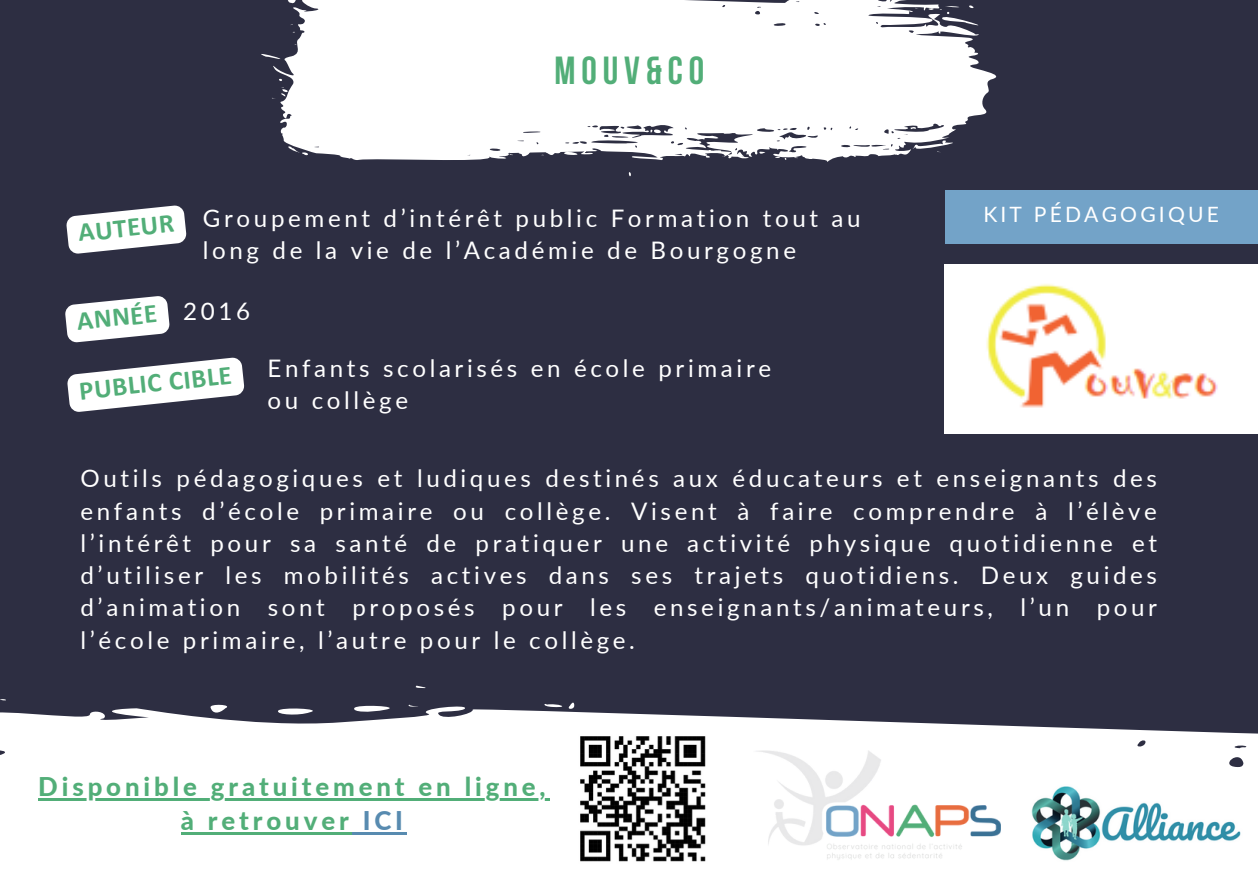
<style>
.page{position:relative;width:1258px;height:894px;background:#fff}
.page>*{position:absolute;margin:0;border:0;box-sizing:border-box;transform-origin:0 0}
.t1{font:700 39px "Bebas Neue";letter-spacing:.15em;color:#52ae78}
.t2{font:700 27px "Calibri";color:#52ae78}
.t3{font:800 25.8px/34.5px "Lato";letter-spacing:.15em;color:#52ae78;text-align:center}
.t4{font:24px/32.1px "Lato";letter-spacing:.15em;color:#fff}
.t5{font:21px "Lato";letter-spacing:.15em;color:#fff}
.s1{color:#588bb0}
</style>
<div class="page">
<div style="left:0;top:0;width:1258px;height:893px;background:#2d2e42"></div>
<svg style="left:0;top:685px;width:1258px;height:208px;fill:#fff"></svg>
<svg style="left:261px;top:0;width:736px;height:177px;fill:#fff"></svg>
<hr style="left:38px;top:797px;width:511px;height:3px;background:#52ae78">
<hr style="left:181px;top:832px;width:172px;height:2px;background:#52ae78">
<svg style="left:353px;top:832px;width:10px;height:2px"></svg>
<hr style="left:363px;top:832px;width:44px;height:2px;background:#588bb0">
<div style="left:945px;top:190px;width:312px;height:54px;background:#73a3c8"></div>
<img style="left:945px;top:265px;width:313px;height:168px">
<img style="left:574px;top:730px;width:135px;height:135px">
<svg style="left:66px;top:205px;width:121px;height:49px"></svg>
<svg style="left:65px;top:296px;width:105px;height:47px"></svg>
<svg style="left:67px;top:357px;width:178px;height:55px"></svg>
<img style="left:753px;top:750px;width:248px;height:113px">
<img style="left:1017px;top:773px;width:234px;height:101px">
<h4 class="t1" style="left:555px;top:55px;width:151px">MOUV&amp;CO</h4>
<h2 class="t2" style="left:77px;top:221px;width:98px;rotate:-6deg">AUTEUR</h2>
<p class="t4" style="left:203px;top:201px;width:659px">Groupement d’intérêt public Formation tout au long de la vie de l’Académie de Bourgogne</p>
<p class="t2" style="left:76px;top:310px;width:82px;rotate:-6deg">ANNÉE</p>
<p class="t2" style="left:78px;top:379px;width:155px;rotate:-6deg">PUBLIC CIBLE</p>
<h4 class="t4" style="left:267px;top:351px;width:505px">Enfants scolarisés en école primaire ou collège</h4>
<p class="t4" style="left:183px;top:294px;width:68px">2016</p>
<h2 class="t5" style="left:983px;top:201px;width:237px">KIT PÉDAGOGIQUE</h2>
<p class="t4" style="left:80px;top:462px;width:1078px;text-align:justify">Outils pédagogiques et ludiques destinés aux éducateurs et enseignants des enfants d’école primaire ou collège. Visent à faire comprendre à l’élève l’intérêt pour sa santé de pratiquer une activité physique quotidienne et d’utiliser les mobilités actives dans ses trajets quotidiens. Deux guides d’animation sont proposés pour les enseignants/animateurs, l’un pour l’école primaire, l’autre pour le collège.</p>
<h1 class="t3" style="left:38px;top:768px;width:509px">Disponible gratuitement en ligne, à retrouver <span class="s1">ICI</span></h1>
</div>
